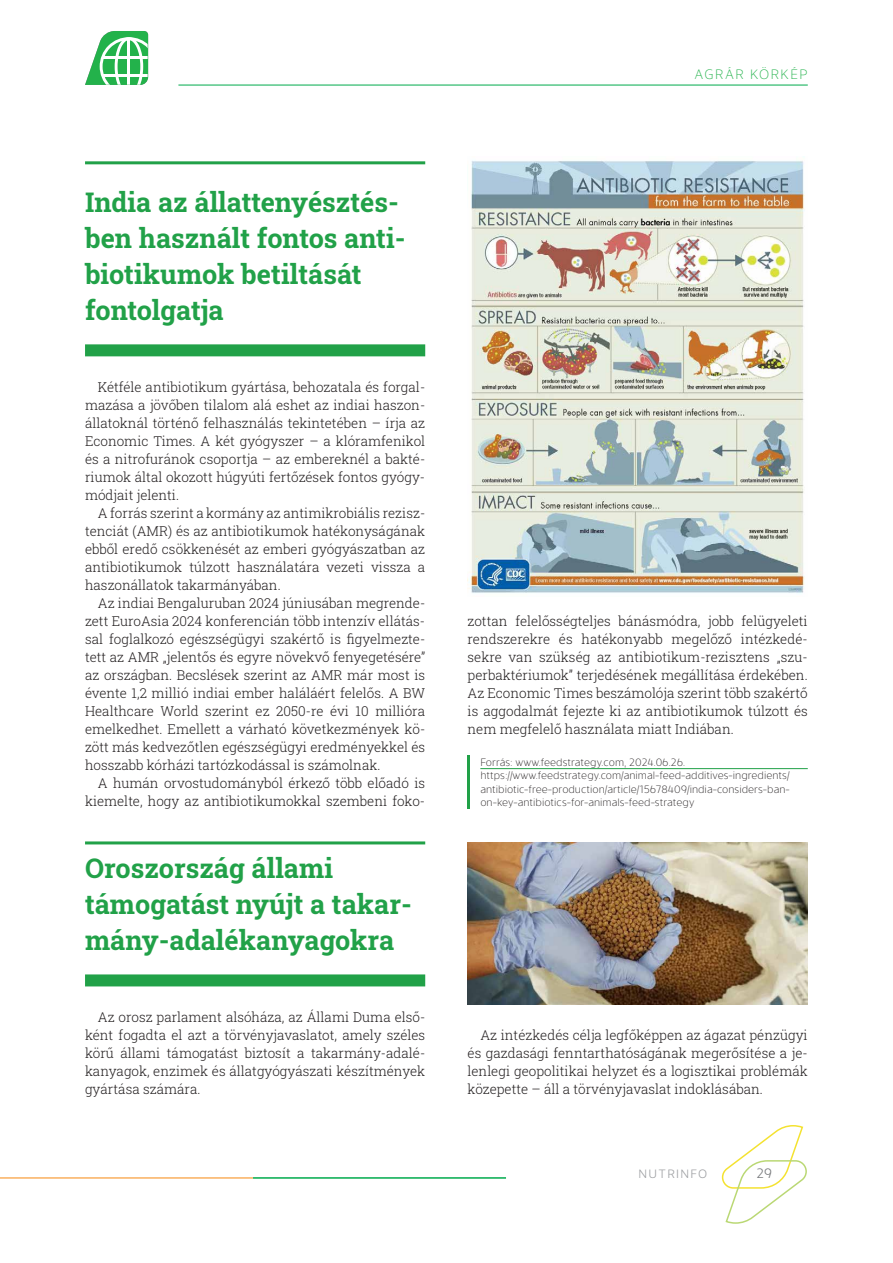
<style>
.page{position:relative;width:893px;height:1263px;background:#fff}
.page>*{position:absolute;margin:0;border:0;box-sizing:border-box;transform-origin:0 0}
.t1{font:700 27px/36px "Roboto Slab";color:#21a148}
.t2{font:300 13.5px/18px "Roboto Slab";color:#231f20;text-align:justify}
.t3{font:200 13.5px "Evander";letter-spacing:.105em;color:#23b24b}
.t4{font:300 13.5px "Evander Pro";color:#76787b}
.t5{font:300 12px "Evander Pro";letter-spacing:.105em;color:#9d9fa2}
.t6{font:200 10.5px/13.5px "Evander";color:#231f20}
</style>
<div class="page">
<svg style="left:721px;top:1125px;width:86px;height:99px"></svg>
<hr style="left:0;top:1177px;width:253px;height:2px;background:#fab05f">
<hr style="left:253px;top:1177px;width:253px;height:2px;background:#00aa4c">
<hr style="left:178px;top:85px;width:630px;height:1px;background:#00aa4c">
<svg style="left:85px;top:31px;width:63px;height:54px"></svg>
<hr style="left:103px;top:56px;width:45px;height:3px;background:#fff">
<hr style="left:127px;top:39px;width:3px;height:46px;background:#fff">
<hr style="left:103px;top:74px;width:45px;height:2px;background:#fff">
<hr style="left:85px;top:161px;width:340px;height:3px;background:#21a148">
<div style="left:85px;top:344px;width:340px;height:12px;background:#21a148"></div>
<hr style="left:468px;top:756px;width:2px;height:53px;background:#21a148">
<hr style="left:480px;top:768px;width:328px;height:1px;background:#21a148">
<img style="left:468px;top:156px;width:337px;height:438px">
<hr style="left:85px;top:841px;width:340px;height:3px;background:#21a148">
<div style="left:85px;top:974px;width:340px;height:12px;background:#21a148"></div>
<img style="left:468px;top:842px;width:340px;height:162px">
<p class="t3" style="left:694px;top:66px;width:115px">AGRÁR KÖRKÉP</p>
<h1 class="t1" style="left:85px;top:184px;width:322px">India az állattenyésztés&shy;ben használt fontos anti&shy;biotikumok betiltását fontolgatja</h1>
<p class="t2" style="left:85px;top:378px;width:342px;text-indent:13px">Kétféle antibiotikum gyártása, behozatala és forgal&shy;mazása a jövőben tilalom alá eshet az indiai haszon&shy;állatoknál történő felhasználás tekintetében – írja az Economic Times. A két gyógyszer – a klóramfenikol és a nitrofuránok csoportja – az embereknél a bakté&shy;riumok által okozott húgyúti fertőzések fontos gyógy&shy;módjait jelenti.</p>
<p class="t2" style="left:85px;top:504px;width:342px;text-indent:13px">A forrás szerint a kormány az antimikrobiális rezisz&shy;tenciát (AMR) és az antibiotikumok hatékonyságának ebből eredő csökkenését az emberi gyógyászatban az antibiotikumok túlzott használatára vezeti vissza a haszonállatok takarmányában.</p>
<p class="t2" style="left:85px;top:594px;width:342px;text-indent:13px">Az indiai Bengaluruban 2024 júniusában megrende&shy;zett EuroAsia 2024 konferencián több intenzív ellátás&shy;sal foglalkozó egészségügyi szakértő is figyelmezte&shy;tett az AMR „jelentős és egyre növekvő fenyegetésére” az országban. Becslések szerint az AMR már most is évente 1,2 millió indiai ember haláláért felelős. A BW Healthcare World szerint ez 2050-re évi 10 millióra emelkedhet. Emellett a várható következmények kö&shy;zött más kedvezőtlen egészségügyi eredményekkel és hosszabb kórházi tartózkodással is számolnak.</p>
<p class="t2" style="left:85px;top:774px;width:342px;text-align:right">A humán orvostudományból érkező több előadó is kiemelte, hogy az antibiotikumokkal szembeni foko-</p>
<h1 class="t1" style="left:85px;top:850px;width:328px">Oroszország állami támogatást nyújt a takar&shy;mány-adalékanyagokra</h1>
<p class="t2" style="left:85px;top:1008px;width:342px;text-indent:13px">Az orosz parlament alsóháza, az Állami Duma első&shy;ként fogadta el azt a törvényjavaslatot, amely széles körű állami támogatást biztosít a takarmány-adalé&shy;kanyagok, enzimek és állatgyógyászati készítmények gyártása számára.</p>
<p class="t2" style="left:468px;top:612px;width:342px">zottan felelősségteljes bánásmódra, jobb felügyeleti rendszerekre és hatékonyabb megelőző intézkedé&shy;sekre van szükség az antibiotikum-rezisztens „szu&shy;perbaktériumok” terjedésének megállítása érdekében.<br>Az Economic Times beszámolója szerint több szakértő is aggodalmát fejezte ki az antibiotikumok túlzott és nem megfelelő használata miatt Indiában.</p>
<p class="t6" style="left:480px;top:755px;width:311px">Forrás: www.feedstrategy.com, 2024.06.26. https://www.feedstrategy.com/animal-feed-additives-ingredients/ antibiotic-free-production/article/15678409/india-considers-ban&shy;on-key-antibiotics-for-animals-feed-strategy</p>
<p class="t2" style="left:468px;top:1026px;width:342px;text-indent:13px">Az intézkedés célja legfőképpen az ágazat pénzügyi és gazdasági fenntarthatóságának megerősítése a je&shy;lenlegi geopolitikai helyzet és a logisztikai problémák közepette – áll a törvényjavaslat indoklásában.</p>
<p class="t5" style="left:639px;top:1166px;width:70px">NUTRINFO</p>
<p class="t4" style="left:756px;top:1165px;width:17px">29</p>
</div>
